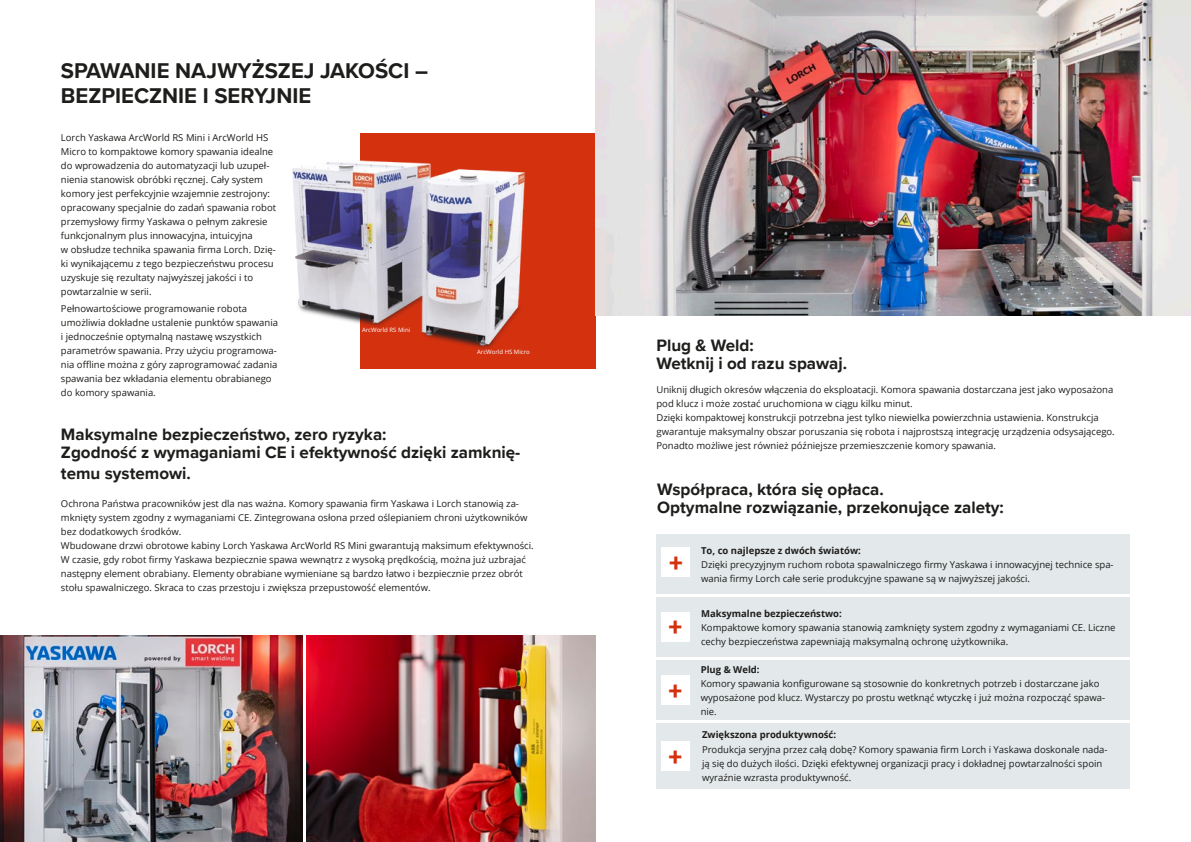
<style>
.page{position:relative;width:1191px;height:842px;background:#fff}
.page>*{position:absolute;margin:0;border:0;box-sizing:border-box;transform-origin:0 0}
.t1{font:900 26.8px "Proxima Nova";color:#d4310f}
.t2{font:700 22px/25px "Proxima Nova";color:#1d1d1b}
.t3{font:700 17px/18px "Proxima Nova";color:#1d1d1b}
.t4{font:9.5px/14px "Open Sans";color:#1d1d1b}
.t5{font:700 9.5px "Open Sans";color:#1d1d1b}
.t6{font:6px "Open Sans";color:#fff}
</style>
<div class="page">
<div style="left:360px;top:133px;width:235px;height:236px;background:#d4310f"></div>
<img style="left:292px;top:160px;width:233px;height:189px">
<img style="left:0;top:636px;width:302px;height:206px">
<img style="left:595px;top:0;width:596px;height:315px">
<img style="left:306px;top:636px;width:289px;height:206px">
<div style="left:656px;top:660px;width:474px;height:60px;background:#e3e8ea"></div>
<div style="left:661px;top:675px;width:28px;height:29px;background:#fff"></div>
<div style="left:656px;top:723px;width:474px;height:66px;background:#e3e8ea"></div>
<div style="left:661px;top:741px;width:28px;height:30px;background:#fff"></div>
<div style="left:656px;top:534px;width:474px;height:60px;background:#e3e8ea"></div>
<div style="left:662px;top:548px;width:28px;height:29px;background:#fff"></div>
<div style="left:656px;top:597px;width:474px;height:60px;background:#e3e8ea"></div>
<div style="left:661px;top:612px;width:28px;height:29px;background:#fff"></div>
<h2 class="t2" style="left:61px;top:58px;width:368px">SPAWANIE NAJWYŻSZEJ JAKOŚCI –<br>BEZPIECZNIE I SERYJNIE</h2>
<p class="t4" style="left:61px;top:130px;width:217px">Lorch Yaskawa ArcWorld RS Mini i ArcWorld HS Micro to kompaktowe komory spawania idealne do wprowadzenia do automatyzacji lub uzupeł&shy;nienia stanowisk obróbki ręcznej. Cały system komory jest perfekcyjnie wzajemnie zestrojony: opracowany specjalnie do zadań spawania robot przemysłowy firmy Yaskawa o pełnym zakresie funkcjonalnym plus innowacyjna, intuicyjna<br>w obsłudze technika spawania firma Lorch. Dzię&shy;ki wynikającemu z tego bezpieczeństwu procesu uzyskuje się rezultaty najwyższej jakości i to powtarzalnie w serii.</p>
<p class="t4" style="left:61px;top:301px;width:218px">Pełnowartościowe programowanie robota umożliwia dokładne ustalenie punktów spawania i jednocześnie optymalną nastawę wszystkich parametrów spawania. Przy użyciu programowa&shy;nia offline można z góry zaprogramować zadania spawania bez wkładania elementu obrabianego do komory spawania.</p>
<h3 class="t3" style="left:61px;top:425px;width:461px">Maksymalne bezpieczeństwo, zero ryzyka:<br>Zgodność z wymaganiami CE i efektywność dzięki zamknię-</h3>
<h3 class="t3" style="left:61px;top:464px;width:131px">temu systemowi.</h3>
<p class="t4" style="left:61px;top:496px;width:474px">Ochrona Państwa pracowników jest dla nas ważna. Komory spawania firm Yaskawa i Lorch stanowią za&shy;mknięty system zgodny z wymaganiami CE. Zintegrowana osłona przed oślepianiem chroni użytkowników bez dodatkowych środków.<br>Wbudowane drzwi obrotowe kabiny Lorch Yaskawa ArcWorld RS Mini gwarantują maksimum efektywności.<br>W czasie, gdy robot firmy Yaskawa bezpiecznie spawa wewnątrz z wysoką prędkością, można już uzbrajać następny element obrabiany. Elementy obrabiane wymieniane są bardzo łatwo i bezpiecznie przez obrót stołu spawalniczego. Skraca to czas przestoju i zwiększa przepustowość elementów.</p>
<p class="t6" style="left:362px;top:326px;width:50px">ArcWorld RS Mini</p>
<p class="t6" style="left:477px;top:348px;width:54px">ArcWorld HS Micro</p>
<h3 class="t3" style="left:656px;top:336px;width:192px">Plug &amp; Weld:<br>Wetknij i od razu spawaj.</h3>
<p class="t4" style="left:656px;top:382px;width:460px">Uniknij długich okresów włączenia do eksploatacji. Komora spawania dostarczana jest jako wyposażona pod klucz i może zostać uruchomiona w ciągu kilku minut.<br>Dzięki kompaktowej konstrukcji potrzebna jest tylko niewielka powierzchnia ustawienia. Konstrukcja gwarantuje maksymalny obszar poruszania się robota i najprostszą integrację urządzenia odsysającego.<br>Ponadto możliwe jest również późniejsze przemieszczenie komory spawania.</p>
<h3 class="t3" style="left:657px;top:480px;width:348px">Współpraca, która się opłaca.<br>Optymalne rozwiązanie, przekonujące zalety:</h3>
<h1 class="t1" style="left:669px;top:543px;width:15px">+</h1>
<h1 class="t1" style="left:668px;top:607px;width:15px">+</h1>
<h1 class="t1" style="left:668px;top:671px;width:15px">+</h1>
<h1 class="t1" style="left:668px;top:737px;width:15px">+</h1>
<p class="t5" style="left:701px;top:543px;width:161px">To, co najlepsze z dwóch światów:</p>
<p class="t4" style="left:701px;top:557px;width:414px">Dzięki precyzyjnym ruchom robota spawalniczego firmy Yaskawa i innowacyjnej technice spa&shy;wania firmy Lorch całe serie produkcyjne spawane są w najwyższej jakości.</p>
<p class="t5" style="left:701px;top:606px;width:142px">Maksymalne bezpieczeństwo:</p>
<p class="t4" style="left:701px;top:620px;width:416px">Kompaktowe komory spawania stanowią zamknięty system zgodny z wymaganiami CE. Liczne cechy bezpieczeństwa zapewniają maksymalną ochronę użytkownika.</p>
<p class="t5" style="left:700px;top:662px;width:60px">Plug &amp; Weld:</p>
<p class="t4" style="left:700px;top:676px;width:406px">Komory spawania konfigurowane są stosownie do konkretnych potrzeb i dostarczane jako wyposażone pod klucz. Wystarczy po prostu wetknąć wtyczkę i już można rozpocząć spawa&shy;nie.</p>
<p class="t5" style="left:702px;top:728px;width:136px">Zwiększona produktywność:</p>
<p class="t4" style="left:702px;top:742px;width:407px">Produkcja seryjna przez całą dobę? Komory spawania firm Lorch i Yaskawa doskonale nada&shy;ją się do dużych ilości. Dzięki efektywnej organizacji pracy i dokładnej powtarzalności spoin wyraźnie wzrasta produktywność.</p>
</div>
